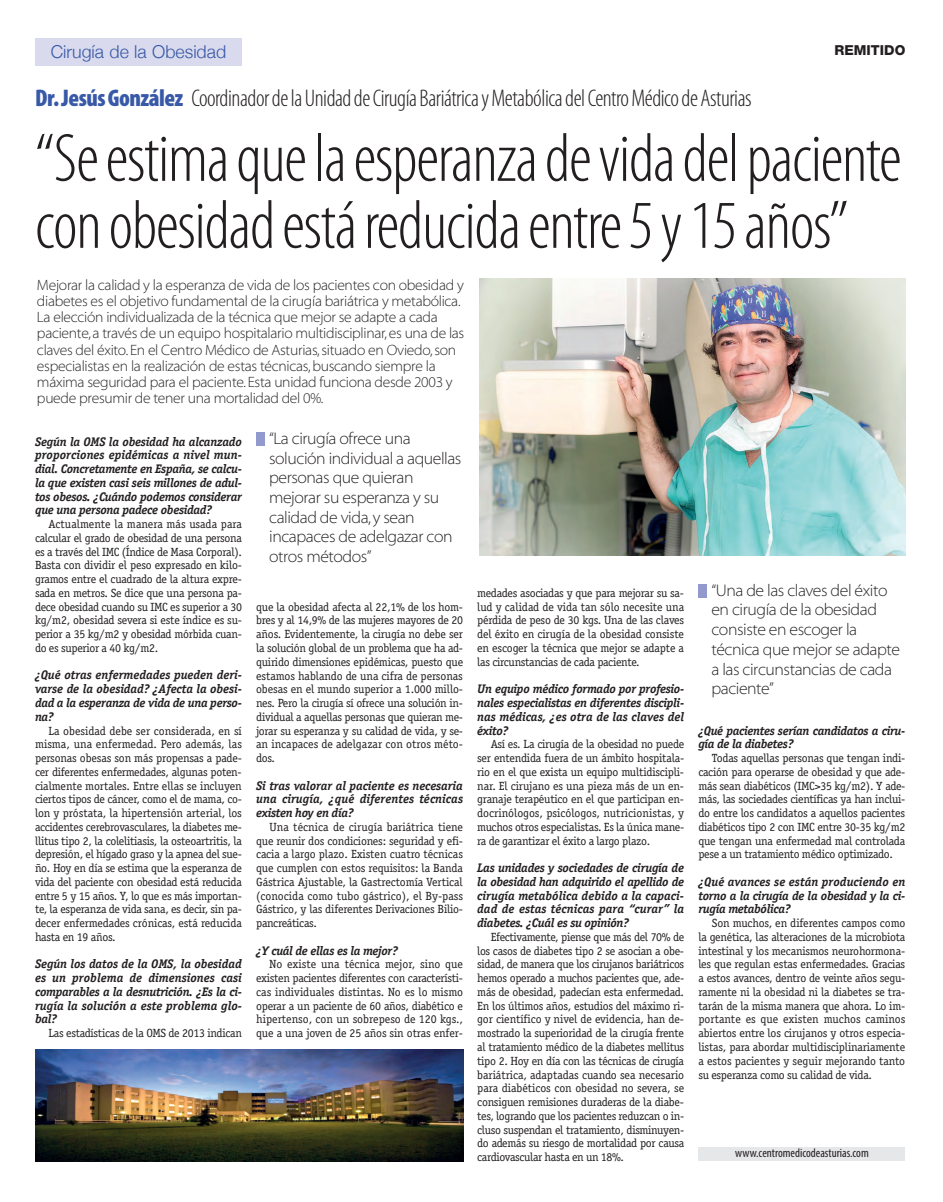
<style>
.page{position:relative;width:943px;height:1202px;background:#fff}
.page>*{position:absolute;margin:0;border:0;box-sizing:border-box;transform-origin:0 0}
.t1{font:300 condensed 68.88px/67px "Myriad Pro";letter-spacing:-.02em;color:#231f20}
.t2{font:300 condensed 24.12px "Myriad Pro";letter-spacing:-.02em;color:#231f20}
.t3{font:300 17.75px "Helvetica Neue";color:#3859a7}
.t4{font:16.88px/19.8px "Myriad MM 215 wt 700 wd";letter-spacing:-.025em;color:#231f20;scale:.95 1}
.t5{font:15px/16.2px "Myriad MM 215 wt 700 wd";letter-spacing:-.02em;color:#231f20;scale:.94 1}
.t6{font:800 13.75px "Helvetica Neue";color:#231f20}
.t7{font:italic 700 12.5px/13.8px "Officina Serif";letter-spacing:-.03em;color:#231f20;text-align:justify}
.t8{font:condensed 12.5px "Myriad Pro";color:#231f20}
.t9{font:11.88px/13.8px "Officina Serif";letter-spacing:-.025em;color:#231f20;text-align:justify}
.s1{font-weight:900;color:#3859a7}
</style>
<div class="page">
<div style="left:35px;top:39px;width:207px;height:27px;background:#d9daed"></div>
<div style="left:698px;top:1147px;width:207px;height:13px;background:#e6e7e9"></div>
<div style="left:698px;top:584px;width:9px;height:13px;background:#9299cc"></div>
<div style="left:256px;top:433px;width:9px;height:13px;background:#9299cc"></div>
<img style="left:35px;top:1049px;width:428px;height:111px">
<img style="left:479px;top:279px;width:426px;height:276px">
<h3 class="t3" style="left:51px;top:41px;width:177px">Cirugía de la Obesidad</h3>
<p class="t6" style="left:834px;top:45px;width:72px">REMITIDO</p>
<h2 class="t2" style="left:35px;top:89px;width:718px"><span class="s1">Dr. Jesús González</span> Coordinador de la Unidad de Cirugía Bariátrica y Metabólica del Centro Médico de Asturias</h2>
<h1 class="t1" style="left:35px;top:130px;width:868px">“Se estima que la esperanza de vida del paciente con obesidad está reducida entre 5 y 15 años”</h1>
<p class="t5" style="left:37px;top:277px;width:456px">Mejorar la calidad y la esperanza de vida de los pacientes con obesidad y diabetes es el objetivo fundamental de la cirugía bariátrica y metabólica.<br>La elección individualizada de la técnica que mejor se adapte a cada paciente, a través de un equipo hospitalario multidisciplinar, es una de las claves del éxito. En el Centro Médico de Asturias, situado en Oviedo, son especialistas en la realización de estas técnicas, buscando siempre la máxima seguridad para el paciente. Esta unidad funciona desde 2003 y puede presumir de tener una mortalidad del 0%.</p>
<p class="t7" style="left:35px;top:435px;width:208px">Según la OMS la obesidad ha alcanzado proporciones epidémicas a nivel mun&shy;dial. Concretamente en España, se calcu&shy;la que existen casi seis millones de adul&shy;tos obesos. ¿Cuándo podemos considerar que una persona padece obesidad?</p>
<p class="t9" style="left:35px;top:517px;width:208px;text-indent:13px">Actualmente la manera más usada para calcular el grado de obesidad de una persona es a través del IMC (Índice de Masa Corporal).<br>Basta con dividir el peso expresado en kilo&shy;gramos entre el cuadrado de la altura expre&shy;sada en metros. Se dice que una persona pa&shy;dece obesidad cuando su IMC es superior a 30 kg/m2, obesidad severa si este índice es su&shy;perior a 35 kg/m2 y obesidad mórbida cuan&shy;do es superior a 40 kg/m2.</p>
<p class="t7" style="left:35px;top:669px;width:208px">¿Qué otras enfermedades pueden deri&shy;varse de la obesidad? ¿Afecta la obesi&shy;dad a la esperanza de vida de una perso&shy;na?</p>
<p class="t9" style="left:35px;top:723px;width:208px;text-indent:13px">La obesidad debe ser considerada, en sí misma, una enfermedad. Pero además, las personas obesas son más propensas a pade&shy;cer diferentes enfermedades, algunas poten&shy;cialmente mortales. Entre ellas se incluyen ciertos tipos de cáncer, como el de mama, co&shy;lon y próstata, la hipertensión arterial, los accidentes cerebrovasculares, la diabetes me&shy;llitus tipo 2, la colelitiasis, la osteoartritis, la depresión, el hígado graso y la apnea del sue&shy;ño. Hoy en día se estima que la esperanza de vida del paciente con obesidad está reducida entre 5 y 15 años. Y, lo que es más importan&shy;te, la esperanza de vida sana, es decir, sin pa&shy;decer enfermedades crónicas, está reducida hasta en 19 años.</p>
<p class="t7" style="left:35px;top:958px;width:208px">Según los datos de la OMS, la obesidad es un problema de dimensiones casi comparables a la desnutrición. ¿Es la ci&shy;rugía la solución a este problema glo&shy;bal?</p>
<p class="t9" style="left:48px;top:1026px;width:195px">Las estadísticas de la OMS de 2013 indican</p>
<h3 class="t4" style="left:269px;top:430px;width:204px">“La cirugía ofrece una solución individual a aquellas personas que quieran mejorar su esperanza y su calidad de vida, y sean incapaces de adelgazar con otros métodos”</h3>
<p class="t9" style="left:256px;top:599px;width:208px">que la obesidad afecta al 22,1% de los hom&shy;bres y al 14,9% de las mujeres mayores de 20 años. Evidentemente, la cirugía no debe ser la solución global de un problema que ha ad&shy;quirido dimensiones epidémicas, puesto que estamos hablando de una cifra de personas obesas en el mundo superior a 1.000 millo&shy;nes. Pero la cirugía sí ofrece una solución in&shy;dividual a aquellas personas que quieran me&shy;jorar su esperanza y su calidad de vida, y se&shy;an incapaces de adelgazar con otros méto&shy;dos.</p>
<p class="t7" style="left:256px;top:779px;width:208px">Si tras valorar al paciente es necesaria una cirugía, ¿qué diferentes técnicas existen hoy en día?</p>
<p class="t9" style="left:256px;top:819px;width:208px;text-indent:13px">Una técnica de cirugía bariátrica tiene que reunir dos condiciones: seguridad y efi&shy;cacia a largo plazo. Existen cuatro técnicas que cumplen con estos requisitos: la Banda Gástrica Ajustable, la Gastrectomía Vertical (conocida como tubo gástrico), el By-pass Gástrico, y las diferentes Derivaciones Bilio&shy;pancreáticas.</p>
<p class="t7" style="left:256px;top:944px;width:143px">¿Y cuál de ellas es la mejor?</p>
<p class="t9" style="left:256px;top:957px;width:208px;text-indent:13px">No existe una técnica mejor, sino que existen pacientes diferentes con característi&shy;cas individuales distintas. No es lo mismo operar a un paciente de 60 años, diabético e hipertenso, con un sobrepeso de 120 kgs., que a una joven de 25 años sin otras enfer-</p>
<p class="t9" style="left:477px;top:586px;width:208px">medades asociadas y que para mejorar su sa&shy;lud y calidad de vida tan sólo necesite una pérdida de peso de 30 kgs. Una de las claves del éxito en cirugía de la obesidad consiste en escoger la técnica que mejor se adapte a las circunstancias de cada paciente.</p>
<p class="t7" style="left:477px;top:683px;width:208px">Un equipo médico formado por profesio&shy;nales especialistas en diferentes discipli&shy;nas médicas, ¿es otra de las claves del éxito?</p>
<p class="t9" style="left:477px;top:737px;width:208px;text-indent:13px">Así es. La cirugía de la obesidad no puede ser entendida fuera de un ámbito hospitala&shy;rio en el que exista un equipo multidiscipli&shy;nar. El cirujano es una pieza más de un en&shy;granaje terapéutico en el que participan en&shy;docrinólogos, psicólogos, nutricionistas, y muchos otros especialistas. Es la única mane&shy;ra de garantizar el éxito a largo plazo.</p>
<p class="t7" style="left:477px;top:861px;width:208px">Las unidades y sociedades de cirugía de la obesidad han adquirido el apellido de cirugía metabólica debido a la capaci&shy;dad de estas técnicas para “curar” la diabetes. ¿Cuál es su opinión?</p>
<p class="t9" style="left:477px;top:929px;width:208px;text-indent:13px">Efectivamente, piense que más del 70% de los casos de diabetes tipo 2 se asocian a obe&shy;sidad, de manera que los cirujanos bariátricos hemos operado a muchos pacientes que, ade&shy;más de obesidad, padecían esta enfermedad.<br>En los últimos años, estudios del máximo ri&shy;gor científico y nivel de evidencia, han de&shy;mostrado la superioridad de la cirugía frente al tratamiento médico de la diabetes mellitus tipo 2. Hoy en día con las técnicas de cirugía bariátrica, adaptadas cuando sea necesario para diabéticos con obesidad no severa, se consiguen remisiones duraderas de la diabe&shy;tes, logrando que los pacientes reduzcan o in&shy;cluso suspendan el tratamiento, disminuyen&shy;do además su riesgo de mortalidad por causa cardiovascular hasta en un 18%.</p>
<h3 class="t4" style="left:711px;top:581px;width:200px">“Una de las claves del éxito en cirugía de la obesidad consiste en escoger la técnica que mejor se adapte a las circunstancias de cada paciente”</h3>
<p class="t7" style="left:698px;top:724px;width:208px">¿Qué pacientes serían candidatos a ciru&shy;gía de la diabetes?</p>
<p class="t9" style="left:698px;top:751px;width:208px;text-indent:13px">Todas aquellas personas que tengan indi&shy;cación para operarse de obesidad y que ade&shy;más sean diabéticos (IMC&gt;35 kg/m2). Y ade&shy;más, las sociedades científicas ya han inclui&shy;do entre los candidatos a aquellos pacientes diabéticos tipo 2 con IMC entre 30-35 kg/m2 que tengan una enfermedad mal controlada pese a un tratamiento médico optimizado.</p>
<p class="t7" style="left:698px;top:875px;width:208px">¿Qué avances se están produciendo en torno a la cirugía de la obesidad y la ci&shy;rugía metabólica?</p>
<p class="t9" style="left:698px;top:916px;width:208px;text-indent:13px">Son muchos, en diferentes campos como la genética, las alteraciones de la microbiota intestinal y los mecanismos neurohormona&shy;les que regulan estas enfermedades. Gracias a estos avances, dentro de veinte años segu&shy;ramente ni la obesidad ni la diabetes se tra&shy;tarán de la misma manera que ahora. Lo im&shy;portante es que existen muchos caminos abiertos entre los cirujanos y otros especia&shy;listas, para abordar multidisciplinariamente a estos pacientes y seguir mejorando tanto su esperanza como su calidad de vida.</p>
<p class="t8" style="left:735px;top:1148px;width:135px">www.centromedicodeasturias.com</p>
</div>
